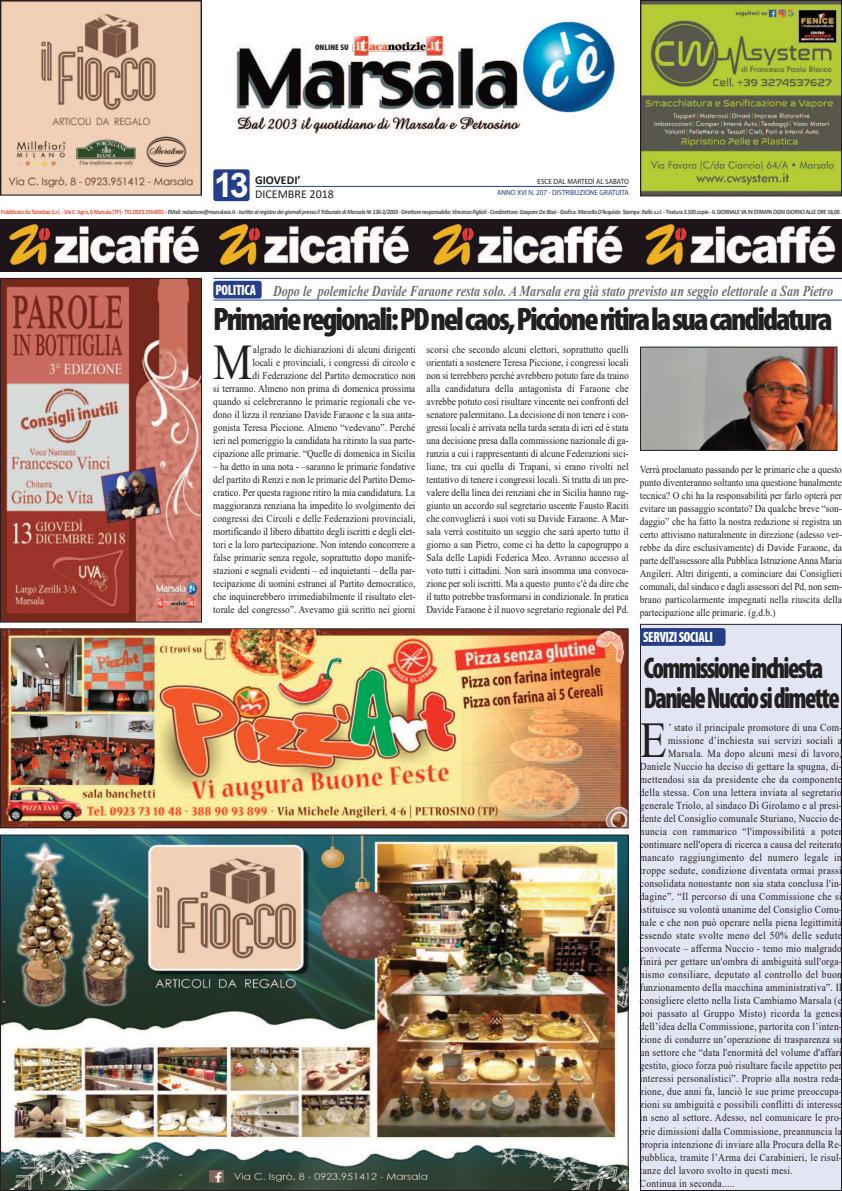
<style>
.page{position:relative;width:842px;height:1191px;background:#fff}
.page>*{position:absolute;margin:0;border:0;box-sizing:border-box;transform-origin:0 0}
.t1{font:50px "Times New Roman";color:#231f20;scale:.89 1}
.t2{font:49.8px "Times New Roman";color:#231f20;scale:.89 1}
.t3{font:700 33.9px "Arial";color:#fff}
.t4{font:900 condensed 32.6px "Myriad Pro";letter-spacing:-.065em;color:#231f20}
.t5{font:900 condensed 30px/30px "Myriad Pro";letter-spacing:-.065em;color:#231f20;scale:.85 1}
.t6{font:italic 700 15px "Times New Roman";color:#6c6d70;scale:.81 1}
.t7{font:900 condensed 15px "Myriad Pro";letter-spacing:-.025em;color:#fff;scale:.89 1}
.t8{font:12px "Calibri";color:#231f20}
.t9{font:700 12px "Calibri";color:#231f20}
.t10{font:10.7px "Times New Roman";letter-spacing:.025em;color:#231f20;scale:.89 1}
.t11{font:10.5px/13px "Times New Roman";color:#231f20;text-align:justify;scale:.89 1}
.t12{font:900 condensed 8.1px "Myriad Pro";color:#231f20;scale:1.11 1}
.t13{font:7.5px "Myriad Pro";color:#253e88;scale:.94 1}
.t14{font:7.5px "Myriad Pro";color:#231f20;scale:.94 1}
.t15{font:700 6.6px "Calibri";letter-spacing:-.045em;color:#4b4c4d;scale:.87 1}
.s1{color:#e15438}
.s2{font-style:italic}
</style>
<div class="page">
<div style="left:640px;top:624px;width:201px;height:566px;background:#e2e5f3"></div>
<div style="left:640px;top:624px;width:202px;height:567px;border:1px solid #231f20"></div>
<img style="left:2px;top:2px;width:198px;height:192px">
<div style="left:0;top:0;width:202px;height:196px;border:1px solid #231f20"></div>
<img style="left:236px;top:21px;width:379px;height:115px">
<img style="left:0;top:220px;width:842px;height:52px">
<div style="left:213px;top:169px;width:37px;height:32px;background:#253e88;border-radius:3px"></div>
<hr style="left:256px;top:186px;width:371px;height:1px;background:#253e88">
<img style="left:352px;top:36px;width:93px;height:19px">
<div style="left:213px;top:281px;width:49px;height:17px;background:#253e88;border-radius:3px"></div>
<hr style="left:213px;top:278px;width:629px;height:1px;background:#253e88">
<hr style="left:213px;top:299px;width:629px;height:1px;background:#253e88">
<div style="left:640px;top:628px;width:85px;height:18px;background:#253e88;border-radius:3px"></div>
<img style="left:642px;top:2px;width:198px;height:192px">
<div style="left:640px;top:0;width:202px;height:196px;border:1px solid #231f20"></div>
<img style="left:2px;top:280px;width:198px;height:340px">
<div style="left:0;top:278px;width:202px;height:344px;border:1px solid #231f20"></div>
<img style="left:642px;top:348px;width:193px;height:101px">
<div style="left:640px;top:346px;width:197px;height:105px;border:1px solid #231f20"></div>
<img style="left:2px;top:630px;width:625px;height:196px">
<div style="left:0;top:628px;width:629px;height:200px;border:1px solid #231f20"></div>
<img style="left:2px;top:836px;width:625px;height:353px">
<p class="t12" style="left:315px;top:45px;width:32px">ONLINE SU</p>
<h3 class="t3" style="left:214px;top:166px;width:36px">13</h3>
<p class="t9" style="left:255px;top:175px;width:47px">GIOVEDI’</p>
<p class="t8" style="left:255px;top:189px;width:80px">DICEMBRE 2018</p>
<p class="t14" style="left:537px;top:178px;width:99px">ESCE DAL MARTEDÌ AL SABATO</p>
<p class="t13" style="left:497px;top:189px;width:142px">ANNO XVI N. 207 - DISTRIBUZIONE GRATUITA</p>
<p class="t15" style="left:1px;top:209px;width:967px"><span class="s1">Pubblicato da Tatzebao S.r.l. - Via C. Isgrò, 6 Marsala (TP) - TEL.0923.1964091</span> - EMail: redazione@marsalace.it - <span class="s2">Iscritto al registro dei giornali presso il Tribunale di Marsala Nr 136-3/2003 -</span> Direttore responsabile: <span class="s2">Vincenzo Figlioli</span> - Condirettore: <span class="s2">Gaspare De Blasi -</span> Grafica: <span class="s2">Marcello D’Acquisto</span> Stampa: <span class="s2">Rallo s.r.l. -</span> Tiratura 3.500 copie - IL GIORNALE VA IN STAMPA OGNI GIORNO ALLE ORE 18,00.</p>
<h3 class="t7" style="left:215px;top:284px;width:47px">POLITICA</h3>
<h3 class="t6" style="left:273px;top:283px;width:693px">Dopo le polemiche Davide Faraone resta solo. A Marsala era già stato previsto un seggio elettorale a San Pietro</h3>
<h3 class="t4" style="left:213px;top:308px;width:621px">Primarieregionali:PDnelcaos,Piccioneritiralasuacandidatura</h3>
<p class="t11" style="left:213px;top:342px;width:229px;text-align:right">algrado le dichiarazioni di alcuni dirigenti<br>locali e provinciali, i congressi di circolo e<br>di Federazione del Partito democratico non<br>si terranno. Almeno non prima di domenica prossima quando si celebreranno le primarie regionali che ve&shy;dono il lizza il renziano Davide Faraone e la sua anta&shy;gonista Teresa Piccione. Almeno “vedevano”. Perché ieri nel pomeriggio la candidata ha ritirato la sua parte&shy;cipazione alle primarie. “Quelle di domenica in Sicilia</p>
<p class="t11" style="left:213px;top:459px;width:229px">– ha detto in una nota - –saranno le primarie fondative del partito di Renzi e non le primarie del Partito Demo&shy;cratico. Per questa ragione ritiro la mia candidatura. La maggioranza renziana ha impedito lo svolgimento dei congressi dei Circoli e delle Federazioni provinciali, mortificando il libero dibattito degli iscritti e degli elet&shy;tori e la loro partecipazione. Non intendo concorrere a false primarie senza regole, soprattutto dopo manife&shy;stazioni e segnali evidenti – ed inquietanti – della par&shy;tecipazione di uomini estranei al Partito democratico, che inquinerebbero irrimediabilmente il risultato elet&shy;torale del congresso”. Avevamo già scritto nei giorni</p>
<h2 class="t2" style="left:213px;top:334px;width:46px">M</h2>
<p class="t11" style="left:427px;top:342px;width:229px">scorsi che secondo alcuni elettori, soprattutto quelli orientati a sostenere Teresa Piccione, i congressi locali non si terrebbero perché avrebbero potuto fare da traino alla candidatura della antagonista di Faraone che avrebbe potuto così risultare vincente nei confronti del senatore palermitano. La decisione di non tenere i con&shy;gressi locali è arrivata nella tarda serata di ieri ed è stata una decisione presa dalla commissione nazionale di ga&shy;ranzia a cui i rappresentanti di alcune Federazioni sici&shy;liane, tra cui quella di Trapani, si erano rivolti nel tentativo di tenere i congressi locali. Si tratta di un pre&shy;valere della linea dei renziani che in Sicilia hanno rag&shy;giunto un accordo sul segretario uscente Fausto Raciti che convoglierà i suoi voti su Davide Faraone. A Mar&shy;sala verrà costituito un seggio che sarà aperto tutto il giorno a san Pietro, come ci ha detto la capogruppo a Sala delle Lapidi Federica Meo. Avranno accesso al voto tutti i cittadini. Non sarà insomma una convoca&shy;zione per soli iscritti. Ma a questo punto c'è da dire che il tutto potrebbe trasformarsi in condizionale. In pratica Davide Faraone è il nuovo segretario regionale del Pd.</p>
<p class="t11" style="left:640px;top:463px;width:229px">Verrà proclamato passando per le primarie che a questo punto diventeranno soltanto una questione banalmente tecnica? O chi ha la responsabilità per farlo opterà per evitare un passaggio scontato? Da qualche breve “son&shy;daggio” che ha fatto la nostra redazione si registra un certo attivismo naturalmente in direzione (adesso ver&shy;rebbe da dire esclusivamente) di Davide Faraone, da parte dell'assessore alla Pubblica Istruzione Anna Maria Angileri. Altri dirigenti, a cominciare dai Consiglieri comunali, dal sindaco e dagli assessori del Pd, non sem&shy;brano particolarmente impegnati nella riuscita della partecipazione alle primarie. (g.d.b.)</p>
<h3 class="t7" style="left:643px;top:631px;width:80px">SERVIZI SOCIALI</h3>
<h3 class="t5" style="left:644px;top:655px;width:232px">Commissioneinchiesta<br>DanieleNucciosidimette</h3>
<h1 class="t1" style="left:640px;top:713px;width:32px">E</h1>
<p class="t10" style="left:668px;top:722px;width:197px">’ stato il principale promotore di una Com-</p>
<p class="t10" style="left:668px;top:735px;width:197px">missione d’inchiesta sui servizi sociali a</p>
<p class="t10" style="left:668px;top:748px;width:197px">Marsala. Ma dopo alcuni mesi di lavoro,</p>
<p class="t10" style="left:640px;top:761px;width:229px">Daniele Nuccio ha deciso di gettare la spugna, di-</p>
<p class="t10" style="left:640px;top:774px;width:228px">mettendosi sia da presidente che da componente</p>
<p class="t10" style="left:640px;top:787px;width:228px">della stessa. Con una lettera inviata al segretario</p>
<p class="t10" style="left:640px;top:800px;width:229px">generale Triolo, al sindaco Di Girolamo e al presi-</p>
<p class="t10" style="left:640px;top:813px;width:229px">dente del Consiglio comunale Sturiano, Nuccio de-</p>
<p class="t10" style="left:640px;top:826px;width:228px">nuncia con rammarico “l'impossibilità a poter</p>
<p class="t10" style="left:640px;top:839px;width:228px">continuare nell'opera di ricerca a causa del reiterato</p>
<p class="t10" style="left:640px;top:852px;width:228px">mancato raggiungimento del numero legale in</p>
<p class="t10" style="left:640px;top:865px;width:228px">troppe sedute, condizione diventata ormai prassi</p>
<p class="t10" style="left:640px;top:878px;width:229px">consolidata nonostante non sia stata conclusa l'in-</p>
<p class="t10" style="left:640px;top:891px;width:228px">dagine”. “Il percorso di una Commissione che si</p>
<p class="t10" style="left:640px;top:904px;width:229px">istituisce su volontà unanime del Consiglio Comu-</p>
<p class="t10" style="left:640px;top:917px;width:228px">nale e che non può operare nella piena legittimità</p>
<p class="t10" style="left:640px;top:930px;width:228px">essendo state svolte meno del 50% delle sedute</p>
<p class="t10" style="left:640px;top:943px;width:228px">convocate – afferma Nuccio - temo mio malgrado</p>
<p class="t10" style="left:640px;top:956px;width:229px">finirà per gettare un'ombra di ambiguità sull'orga-</p>
<p class="t10" style="left:640px;top:969px;width:228px">nismo consiliare, deputato al controllo del buon</p>
<p class="t10" style="left:640px;top:982px;width:228px">funzionamento della macchina amministrativa”. Il</p>
<p class="t10" style="left:640px;top:995px;width:228px">consigliere eletto nella lista Cambiamo Marsala (e</p>
<p class="t10" style="left:640px;top:1008px;width:228px">poi passato al Gruppo Misto) ricorda la genesi</p>
<p class="t10" style="left:640px;top:1021px;width:229px">dell’idea della Commissione, partorita con l’inten-</p>
<p class="t10" style="left:640px;top:1034px;width:228px">zione di condurre un’operazione di trasparenza su</p>
<p class="t10" style="left:640px;top:1047px;width:228px">un settore che “data l'enormità del volume d'affari</p>
<p class="t10" style="left:640px;top:1060px;width:228px">gestito, gioco forza può risultare facile appetito per</p>
<p class="t10" style="left:640px;top:1073px;width:229px">interessi personalistici”. Proprio alla nostra reda-</p>
<p class="t10" style="left:640px;top:1086px;width:229px">zione, due anni fa, lanciò le sue prime preoccupa-</p>
<p class="t10" style="left:640px;top:1099px;width:228px">zioni su ambiguità e possibili conflitti di interesse</p>
<p class="t10" style="left:640px;top:1112px;width:229px">in seno al settore. Adesso, nel comunicare le pro-</p>
<p class="t10" style="left:640px;top:1125px;width:228px">prie dimissioni dalla Commissione, preannuncia la</p>
<p class="t10" style="left:640px;top:1138px;width:229px">propria intenzione di inviare alla Procura della Re-</p>
<p class="t10" style="left:640px;top:1151px;width:229px">pubblica, tramite l’Arma dei Carabinieri, le risul-</p>
<p class="t10" style="left:640px;top:1164px;width:173px">tanze del lavoro svolto in questi mesi.</p>
<p class="t10" style="left:640px;top:1177px;width:108px">Continua in seconda.....</p>
</div>
